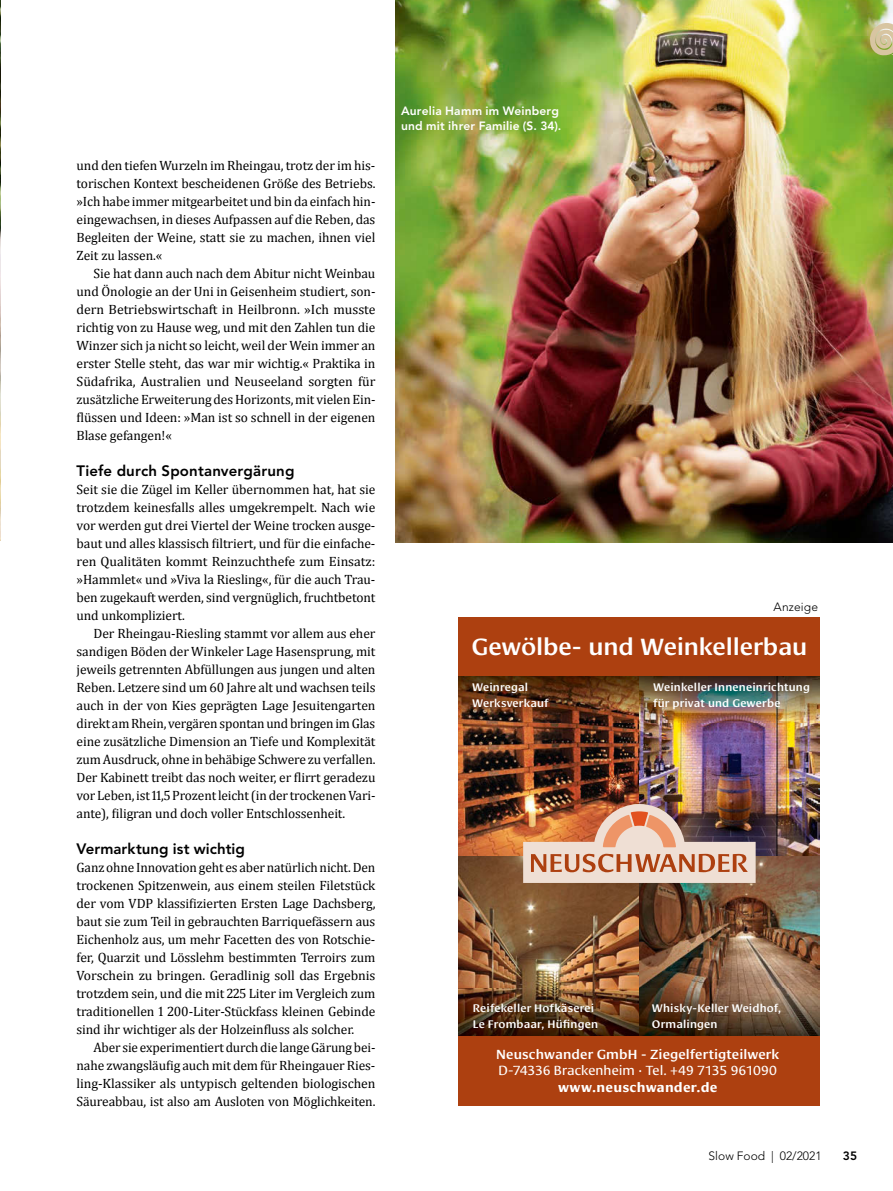
<style>
.page{position:relative;width:893px;height:1191px;background:#fff}
.page>*{position:absolute;margin:0;border:0;box-sizing:border-box;transform-origin:0 0}
.t1{font:500 24px "Cora";letter-spacing:-.005em;color:#fff}
.t2{font:800 15px "Avenir LT Std";letter-spacing:.01em;color:#000}
.t3{font:13.5px/18px "Cambria";letter-spacing:-.01em;color:#000;text-align:justify}
.t4{font:500 13.5px/16.5px "Cora";letter-spacing:.01em;color:#fff;text-align:center}
.t5{font:800 12px/14.2px "Avenir LT";letter-spacing:.015em;color:#fff}
.t6{font:300 12px "Avenir LT Std";color:#000}
.t7{font:800 12px "Avenir LT Std";color:#000}
.t8{font:500 11.25px/16.5px "Cora";letter-spacing:.015em;color:#fff}
.s1{font-weight:400}
.s2{font-weight:400;font-size:9px}
.s3{font-weight:700}
</style>
<div class="page">
<img style="left:395px;top:0;width:498px;height:542px">
<img style="left:458px;top:722px;width:361px;height:314px">
<svg style="left:640px;top:988px;width:1px;height:48px"></svg>
<div style="left:458px;top:1036px;width:361px;height:70px;background:#ad4010"></div>
<img style="left:458px;top:675px;width:361px;height:47px">
<img style="left:523px;top:804px;width:233px;height:79px">
<div style="left:458px;top:617px;width:361px;height:58px;background:#ad4010"></div>
<img style="left:0;top:0;width:1px;height:540px">
<svg style="left:868px;top:23px;width:25px;height:34px"></svg>
<p class="t5" style="left:401px;top:104px;width:162px">Aurelia Hamm im Weinberg und mit ihrer Familie (S. 34).</p>
<p class="t3" style="left:77px;top:156px;width:300px">und den tiefen Wurzeln im Rheingau, trotz der im his&shy;torischen Kontext bescheidenen Größe des Betriebs. »Ich habe immer mitgearbeitet und bin da einfach hin&shy;eingewachsen, in dieses Aufpassen auf die Reben, das Begleiten der Weine, statt sie zu machen, ihnen viel Zeit zu lassen.«</p>
<p class="t3" style="left:77px;top:264px;width:300px;text-indent:17px">Sie hat dann auch nach dem Abitur nicht Weinbau und Önologie an der Uni in Geisenheim studiert, son&shy;dern Betriebswirtschaft in Heilbronn. »Ich musste richtig von zu Hause weg, und mit den Zahlen tun die Winzer sich ja nicht so leicht, weil der Wein immer an erster Stelle steht, das war mir wichtig.« Praktika in Südafrika, Australien und Neuseeland sorgten für zusätzliche Erweiterung des Horizonts, mit vielen Ein&shy;flüssen und Ideen: »Man ist so schnell in der eigenen Blase gefangen!«</p>
<p class="t2" style="left:77px;top:462px;width:219px">Tiefe durch Spontanvergärung</p>
<p class="t3" style="left:77px;top:480px;width:300px">Seit sie die Zügel im Keller übernommen hat, hat sie trotzdem keinesfalls alles umgekrempelt. Nach wie vor werden gut drei Viertel der Weine trocken ausge&shy;baut und alles klassisch filtriert, und für die einfache&shy;ren Qualitäten kommt Reinzuchthefe zum Einsatz: »Hammlet« und »Viva la Riesling«, für die auch Trau&shy;ben zugekauft werden, sind vergnüglich, fruchtbetont und unkompliziert.</p>
<p class="t3" style="left:77px;top:624px;width:300px;text-indent:17px">Der Rheingau-Riesling stammt vor allem aus eher sandigen Böden der Winkeler Lage Hasensprung, mit jeweils getrennten Abfüllungen aus jungen und alten Reben. Letzere sind um 60 Jahre alt und wachsen teils auch in der von Kies geprägten Lage Jesuitengarten direkt am Rhein, vergären spontan und bringen im Glas eine zusätzliche Dimension an Tiefe und Komplexität zum Ausdruck, ohne in behäbige Schwere zu verfallen.<br>Der Kabinett treibt das noch weiter, er flirrt geradezu vor Leben, ist 11,5 Prozent leicht (in der trockenen Vari&shy;ante), filigran und doch voller Entschlossenheit.</p>
<p class="t2" style="left:77px;top:840px;width:170px">Vermarktung ist wichtig</p>
<p class="t3" style="left:77px;top:858px;width:300px">Ganz ohne Innovation geht es aber natürlich nicht. Den trockenen Spitzenwein, aus einem steilen Filetstück der vom VDP klassifizierten Ersten Lage Dachsberg, baut sie zum Teil in gebrauchten Barriquefässern aus Eichenholz aus, um mehr Facetten des von Rotschie&shy;fer, Quarzit und Lösslehm bestimmten Terroirs zum Vorschein zu bringen. Geradlinig soll das Ergebnis trotzdem sein, und die mit 225 Liter im Vergleich zum traditionellen 1 200-Liter-Stückfass kleinen Gebinde sind ihr wichtiger als der Holzeinfluss als solcher.</p>
<p class="t3" style="left:77px;top:1038px;width:300px;text-indent:17px">Aber sie experimentiert durch die lange Gärung bei&shy;nahe zwangsläufig auch mit dem für Rheingauer Ries&shy;ling-Klassiker als untypisch geltenden biologischen Säureabbau, ist also am Ausloten von Möglichkeiten.</p>
<p class="t4" style="left:496px;top:1046px;width:285px">Neuschwander GmbH - Ziegelfertigteilwerk<br><span class="s1">D-74336 Brackenheim</span> <span class="s2">•</span> <span class="s1">Tel. +49 7135 961090 </span><span class="s3">www.neuschwander.de</span></p>
<p class="t6" style="left:773px;top:599px;width:46px">Anzeige</p>
<h1 class="t1" style="left:471px;top:633px;width:337px">Gewölbe- und Weinkellerbau</h1>
<p class="t8" style="left:472px;top:679px;width:78px">Weinregal<br>Werksverkauf</p>
<p class="t8" style="left:653px;top:679px;width:158px">Weinkeller Inneneinrichtung für privat und Gewerbe</p>
<p class="t8" style="left:473px;top:1000px;width:127px">Reifekeller Hofkäserei<br>Le Frombaar, Hüfingen</p>
<p class="t8" style="left:652px;top:1000px;width:131px">Whisky-Keller Weidhof,<br>Ormalingen</p>
<p class="t6" style="left:709px;top:1149px;width:115px">Slow Food | 02/2021</p>
<p class="t7" style="left:843px;top:1149px;width:16px">35</p>
</div>
